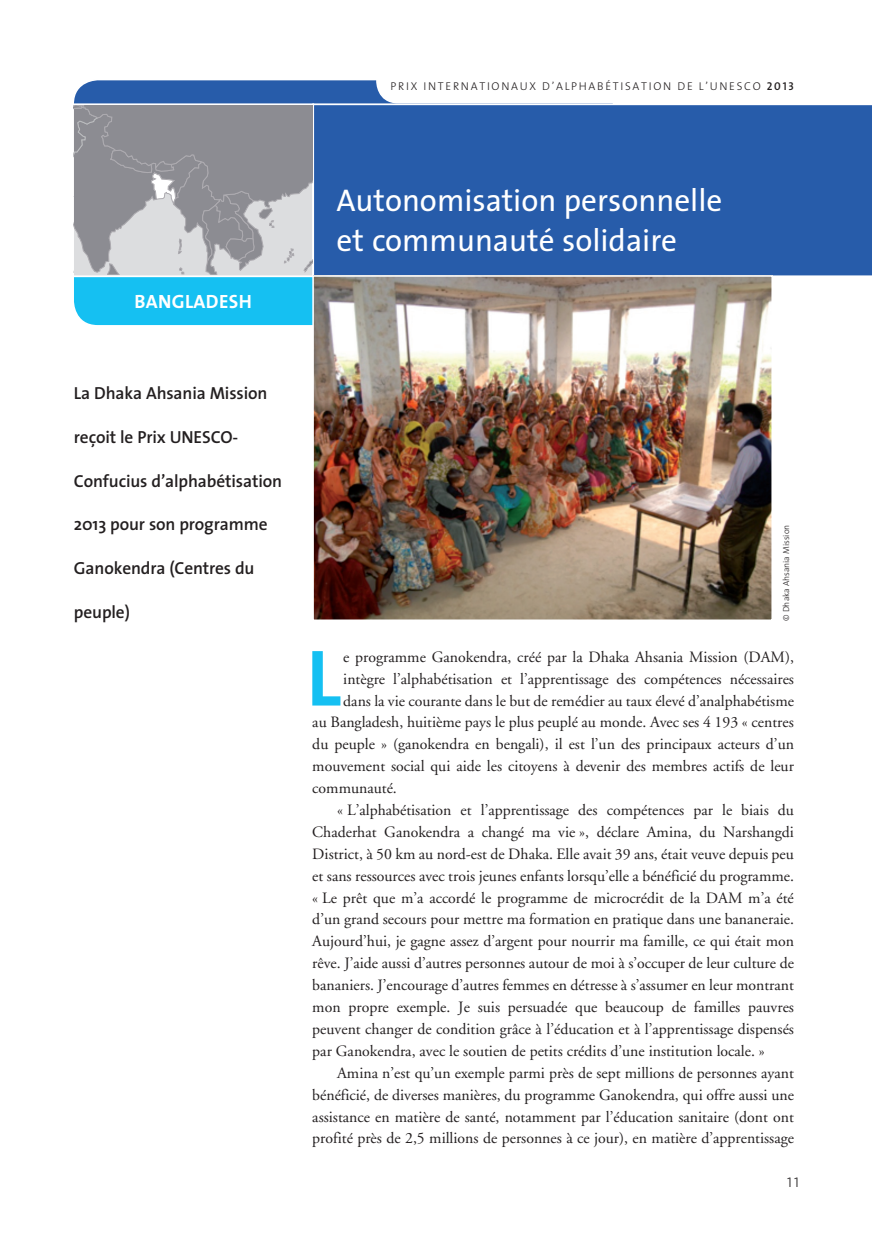
<style>
.page{position:relative;width:872px;height:1254px;background:#fff}
.page>*{position:absolute;margin:0;border:0;box-sizing:border-box;transform-origin:0 0}
.t1{font:700 80.5px "The Sans";color:#15c0f2}
.t2{font:31.5px/40.2px "The Sans";color:#fff}
.t3{font:19.25px "The Sans Bold Caps";letter-spacing:.02em;color:#fff}
.t4{font:600 17.5px "The Sans";letter-spacing:-.01em;color:#231f20}
.t5{font:15.75px "Adobe Garamond LT";color:#231f20}
.t6{font:14px "The Sans Light Caps";color:#231f20}
.t7{font:11.38px "The Sans Light Caps";letter-spacing:.15em;color:#231f20}
.t8{font:11.38px "The Sans Semi Bold Caps";color:#231f20}
.t9{font:300 8.75px "The Sans";color:#231f20}
.s1{font-family:"The Sans Light Caps"}
</style>
<div class="page">
<div style="left:73px;top:79px;width:540px;height:222px;background:#275caa;border-radius:25px"></div>
<div style="left:73px;top:197px;width:302px;height:129px;background:#15c0f2;border-radius:25px"></div>
<div style="left:315px;top:103px;width:556px;height:173px;background:#275caa"></div>
<div style="left:376px;top:79px;width:237px;height:24px;background:#fff"></div>
<svg style="left:73px;top:102px;width:242px;height:176px;background:#a5a7ac"></svg>
<img style="left:315px;top:278px;width:454px;height:340px">
<div style="left:312px;top:275px;width:460px;height:346px;border:2px solid #fff"></div>
<p class="t7" style="left:390px;top:77px;width:328px">PRIX INTERNATION AUX D’ALP HABÉTISATION DE L’UNES</p>
<p class="t8" style="left:743px;top:77px;width:51px"><span class="s1">CO</span> 2013</p>
<p class="t3" style="left:134px;top:295px;width:119px">BANGLADESH</p>
<h2 class="t2" style="left:336px;top:179px;width:387px">Autonomisation personnelle et communauté solidaire</h2>
<p class="t4" style="left:74px;top:378px;width:195px">La Dhaka Ahsania Mission</p>
<p class="t4" style="left:74px;top:422px;width:166px">reçoit le Prix UNESCO-</p>
<p class="t4" style="left:74px;top:466px;width:209px">Confucius d’alphabétisation</p>
<p class="t4" style="left:74px;top:510px;width:195px">2013 pour son programme</p>
<p class="t4" style="left:74px;top:553px;width:182px">Ganokendra (Centres du</p>
<p class="t4" style="left:74px;top:597px;width:57px">peuple)</p>
<p class="t9" style="left:778px;top:621px;width:98px;rotate:-90deg">© Dhaka Ahsania Mission</p>
<h1 class="t1" style="left:306px;top:651px;width:36px">L</h1>
<p class="t5" style="left:343px;top:647px;width:452px">e programme Ganokendra, créé par la Dhaka Ahsania Mission (DAM),</p>
<p class="t5" style="left:343px;top:669px;width:452px">intègre l’alphabétisation et l’apprentissage des compétences nécessaires</p>
<p class="t5" style="left:343px;top:691px;width:452px">dans la vie courante dans le but de remédier au taux élevé d’analphabétisme</p>
<p class="t5" style="left:312px;top:713px;width:483px">au Bangladesh, huitième pays le plus peuplé au monde. Avec ses 4 193 « centres</p>
<p class="t5" style="left:312px;top:734px;width:483px">du peuple » (ganokendra en bengali), il est l’un des principaux acteurs d’un</p>
<p class="t5" style="left:312px;top:756px;width:483px">mouvement social qui aide les citoyens à devenir des membres actifs de leur</p>
<p class="t5" style="left:312px;top:778px;width:86px">communauté.</p>
<p class="t5" style="left:337px;top:800px;width:458px">« L’alphabétisation et l’apprentissage des compétences par le biais du</p>
<p class="t5" style="left:312px;top:822px;width:483px">Chaderhat Ganokendra a changé ma vie », déclare Amina, du Narshangdi</p>
<p class="t5" style="left:312px;top:844px;width:483px">District, à 50 km au nord-est de Dhaka. Elle avait 39 ans, était veuve depuis peu</p>
<p class="t5" style="left:312px;top:866px;width:483px">et sans ressources avec trois jeunes enfants lorsqu’elle a bénéficié du programme.</p>
<p class="t5" style="left:312px;top:888px;width:483px">« Le prêt que m’a accordé le programme de microcrédit de la DAM m’a été</p>
<p class="t5" style="left:312px;top:909px;width:483px">d’un grand secours pour mettre ma formation en pratique dans une bananeraie.</p>
<p class="t5" style="left:312px;top:931px;width:483px">Aujourd’hui, je gagne assez d’argent pour nourrir ma famille, ce qui était mon</p>
<p class="t5" style="left:312px;top:953px;width:483px">rêve. J’aide aussi d’autres personnes autour de moi à s’occuper de leur culture de</p>
<p class="t5" style="left:312px;top:975px;width:483px">bananiers. J’encourage d’autres femmes en détresse à s’assumer en leur montrant</p>
<p class="t5" style="left:312px;top:997px;width:483px">mon propre exemple. Je suis persuadée que beaucoup de familles pauvres</p>
<p class="t5" style="left:312px;top:1019px;width:483px">peuvent changer de condition grâce à l’éducation et à l’apprentissage dispensés</p>
<p class="t5" style="left:312px;top:1041px;width:454px">par Ganokendra, avec le soutien de petits crédits d’une institution locale. »</p>
<p class="t5" style="left:337px;top:1063px;width:458px">Amina n’est qu’un exemple parmi près de sept millions de personnes ayant</p>
<p class="t5" style="left:312px;top:1084px;width:483px">bénéficié, de diverses manières, du programme Ganokendra, qui offre aussi une</p>
<p class="t5" style="left:312px;top:1106px;width:483px">assistance en matière de santé, notamment par l’éducation sanitaire (dont ont</p>
<p class="t5" style="left:312px;top:1128px;width:483px">profité près de 2,5 millions de personnes à ce jour), en matière d’apprentissage</p>
<p class="t6" style="left:786px;top:1170px;width:13px">11</p>
</div>
